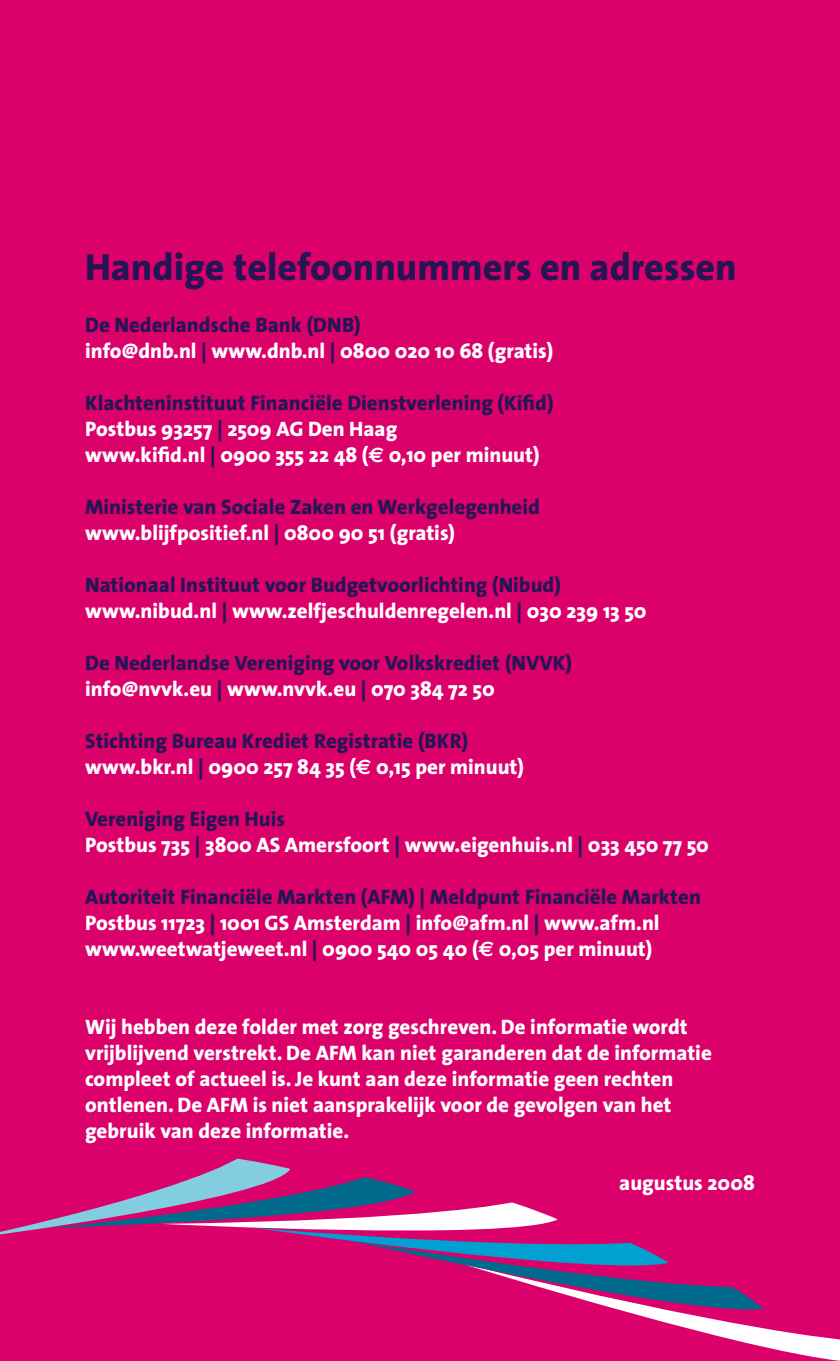
<style>
.page{position:relative;width:840px;height:1361px;background:#fff}
.page>*{position:absolute;margin:0;border:0;box-sizing:border-box;transform-origin:0 0}
.t1{font:800 38px "The Sans";color:#251555}
.t2{font:800 21px/26px "The Sans";color:#fff}
.t3{font:800 21px/26px "The Sans";color:#251555}
.s1{color:#251555}
.s2{font-family:"Euro Sans";font-weight:700}
.s3{color:#fff}
.s4{font-family:"Euro Sans";font-weight:700;color:#fff}
</style>
<div class="page">
<div style="left:0;top:0;width:839px;height:1361px;background:#dc006b"></div>
<svg style="left:1px;top:1158px;width:251px;height:77px"></svg>
<svg style="left:764px;top:1328px;width:75px;height:33px;fill:#fff"></svg>
<svg style="left:669px;top:1283px;width:95px;height:64px"></svg>
<svg style="left:252px;top:1161px;width:417px;height:163px"></svg>
<h1 class="t1" style="left:85px;top:235px;width:652px">Handige telefoonnummers en adressen</h1>
<p class="t2" style="left:85px;top:311px;width:469px"><span class="s1">De Nederlandsche Bank (DNB)<br></span>info@dnb.nl <span class="s1">|</span> www.dnb.nl <span class="s1">|</span> 0800 020 10 68 (gratis)</p>
<p class="t2" style="left:85px;top:389px;width:469px"><span class="s1">Klachteninstituut Financiële Dienstverlening (Kifid)<br></span>Postbus 93257 <span class="s1">|</span> 2509 AG Den Haag<br>www.kifid.nl <span class="s1">|</span> 0900 355 22 48 (<span class="s2">E</span> 0,10 per minuut)</p>
<p class="t3" style="left:85px;top:493px;width:456px">Ministerie van Sociale Zaken en Werkgelegenheid <span class="s3">www.blijfpositief.nl</span> | <span class="s3">0800 90 51 (gratis)</span></p>
<p class="t2" style="left:85px;top:571px;width:562px"><span class="s1">Nationaal Instituut voor Budgetvoorlichting (Nibud) </span>www.nibud.nl <span class="s1">|</span> www.zelfjeschuldenregelen.nl <span class="s1">|</span> 030 239 13 50</p>
<p class="t3" style="left:85px;top:649px;width:488px">De Nederlandse Vereniging voor Volkskrediet (NVVK) <span class="s3">info@nvvk.eu</span> | <span class="s3">www.nvvk.eu</span> | <span class="s3">070 384 72 50</span></p>
<p class="t3" style="left:85px;top:727px;width:440px">Stichting Bureau Krediet Registratie (BKR) <span class="s3">www.bkr.nl</span> | <span class="s3">0900 257 84 35 (</span><span class="s4">E</span> <span class="s3">0,15 per minuut)</span></p>
<p class="t2" style="left:85px;top:805px;width:625px"><span class="s1">Vereniging Eigen Huis<br></span>Postbus 735 <span class="s1">|</span> 3800 AS Amersfoort <span class="s1">|</span> www.eigenhuis.nl <span class="s1">|</span> 033 450 77 50</p>
<p class="t2" style="left:85px;top:883px;width:617px"><span class="s1">Autoriteit Financiële Markten (AFM) | Meldpunt Financiële Markten<br></span>Postbus 11723 <span class="s1">|</span> 1001 GS Amsterdam <span class="s1">|</span> info@afm.nl <span class="s1">|</span> www.afm.nl www.weetwatjeweet.nl <span class="s1">|</span> 0900 540 05 40 (<span class="s2">E</span> 0,05 per minuut)</p>
<p class="t2" style="left:85px;top:1013px;width:628px">Wij hebben deze folder met zorg geschreven. De informatie wordt vrijblijvend verstrekt. De AFM kan niet garanderen dat de informatie compleet of actueel is. Je kunt aan deze informatie geen rechten ontlenen. De AFM is niet aansprakelijk voor de gevolgen van het gebruik van deze informatie.</p>
<p class="t2" style="left:619px;top:1169px;width:137px">augustus 2008</p>
</div>
